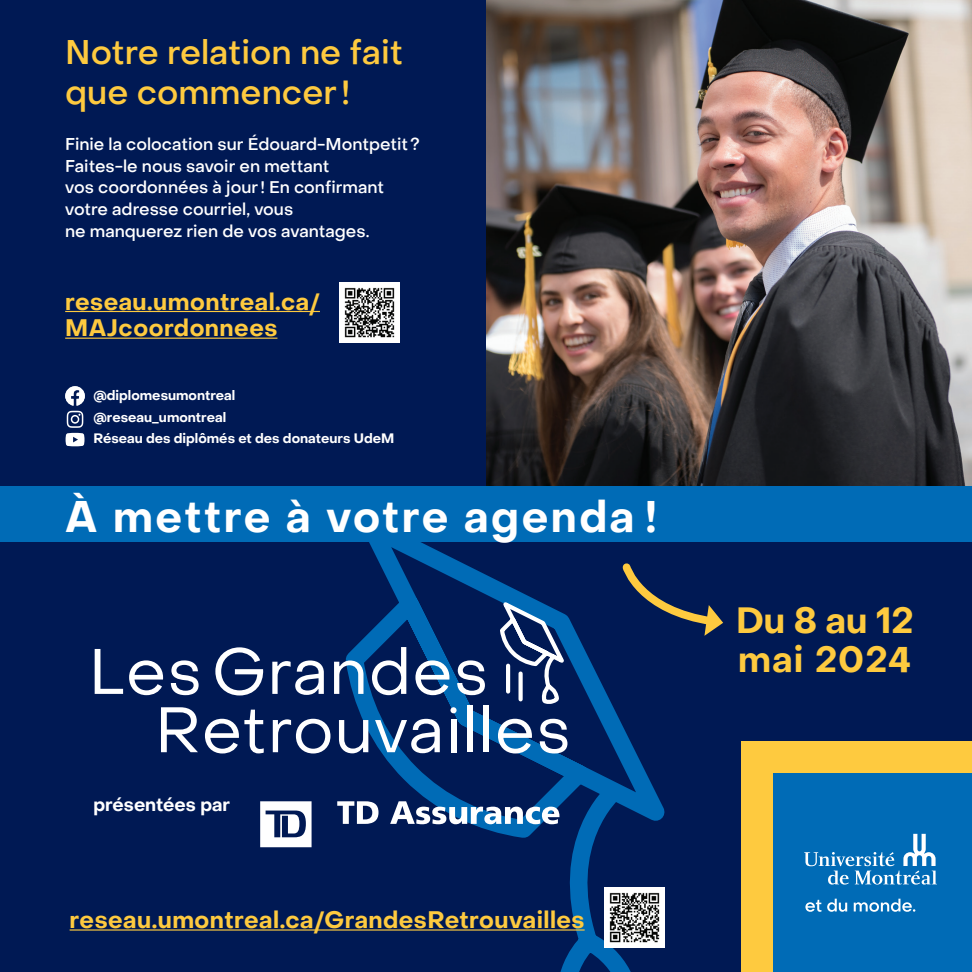
<style>
.page{position:relative;width:972px;height:972px;background:#fff}
.page>*{position:absolute;margin:0;border:0;box-sizing:border-box;transform-origin:0 0}
.t1{font:700 43.2px "Object Sans";letter-spacing:.06em;color:#fff}
.t2{font:700 35.7px/39px "Object Sans";letter-spacing:.035em;color:#feca3f}
.t3{font:500 33.3px/40px "Object Sans";color:#feca3f}
.t4{font:700 23.4px/26.7px "Object Sans";letter-spacing:.02em;color:#feca3f}
.t5{font:700 18.3px "Object Sans";color:#fff}
.t6{font:500 16.65px/21.8px "Object Sans";color:#fff}
.t7{font:700 13.35px/21.8px "Object Sans";color:#fff}
</style>
<div class="page">
<img style="left:486px;top:0;width:486px;height:486px">
<div style="left:0;top:0;width:486px;height:486px;background:#001954"></div>
<svg style="left:65px;top:386px;width:20px;height:60px"></svg>
<hr style="left:65px;top:311px;width:255px;height:1px;background:#feca3f">
<hr style="left:65px;top:338px;width:212px;height:1px;background:#feca3f">
<img style="left:340px;top:282px;width:59px;height:60px">
<div style="left:0;top:486px;width:972px;height:486px;background:#001954"></div>
<svg style="left:336px;top:541px;width:359px;height:431px"></svg>
<svg style="left:95px;top:649px;width:28px;height:45px"></svg>
<svg style="left:129px;top:660px;width:34px;height:35px"></svg>
<svg style="left:171px;top:660px;width:28px;height:35px"></svg>
<svg style="left:215px;top:647px;width:49px;height:48px"></svg>
<svg style="left:272px;top:661px;width:52px;height:34px"></svg>
<svg style="left:334px;top:660px;width:29px;height:34px"></svg>
<svg style="left:372px;top:647px;width:34px;height:48px"></svg>
<svg style="left:415px;top:660px;width:34px;height:35px"></svg>
<svg style="left:457px;top:660px;width:28px;height:35px"></svg>
<svg style="left:161px;top:707px;width:37px;height:45px"></svg>
<svg style="left:205px;top:710px;width:59px;height:44px"></svg>
<svg style="left:273px;top:719px;width:57px;height:35px"></svg>
<svg style="left:339px;top:720px;width:29px;height:33px"></svg>
<svg style="left:375px;top:719px;width:65px;height:34px"></svg>
<div style="left:467px;top:705px;width:6px;height:47px;background:#fff"></div>
<div style="left:451px;top:719px;width:5px;height:33px;background:#fff"></div>
<div style="left:484px;top:705px;width:5px;height:47px;background:#fff"></div>
<svg style="left:498px;top:719px;width:34px;height:35px"></svg>
<svg style="left:540px;top:719px;width:27px;height:35px"></svg>
<div style="left:450px;top:707px;width:7px;height:6px;background:#fff;border-radius:50%"></div>
<svg style="left:498px;top:599px;width:73px;height:107px"></svg>
<svg style="left:260px;top:801px;width:52px;height:46px"></svg>
<svg style="left:337px;top:801px;width:42px;height:23px"></svg>
<svg style="left:390px;top:801px;width:169px;height:23px"></svg>
<div style="left:741px;top:741px;width:231px;height:231px;background:#feca3f"></div>
<div style="left:773px;top:774px;width:199px;height:198px;background:#006bb6"></div>
<svg style="left:805px;top:900px;width:16px;height:12px"></svg>
<svg style="left:827px;top:899px;width:20px;height:13px"></svg>
<svg style="left:854px;top:899px;width:61px;height:13px"></svg>
<svg style="left:804px;top:834px;width:133px;height:51px"></svg>
<div style="left:0;top:486px;width:972px;height:55px;background:#006bb6"></div>
<svg style="left:619px;top:559px;width:104px;height:77px"></svg>
<hr style="left:70px;top:929px;width:515px;height:2px;background:#feca3f">
<img style="left:605px;top:887px;width:59px;height:60px">
<p class="t3" style="left:65px;top:33px;width:339px">Notre relation ne fait que commencer !</p>
<p class="t6" style="left:65px;top:134px;width:356px">Finie la colocation sur Édouard-Montpetit?<br>Faites-le nous savoir en mettant<br>vos coordonnées à jour ! En confirmant votre adresse courriel, vous<br>ne manquerez rien de vos avantages.</p>
<p class="t4" style="left:65px;top:289px;width:256px">reseau.umontreal.ca/<br>MAJcoordonnees</p>
<p class="t7" style="left:93px;top:385px;width:302px">@diplomesumontreal<br>@reseau_umontreal<br>Réseau des diplômés et des donateurs UdeM</p>
<p class="t1" style="left:65px;top:490px;width:594px">À mettre à votre agenda !</p>
<p class="t5" style="left:93px;top:794px;width:138px">présentées par</p>
<p class="t4" style="left:70px;top:907px;width:517px">reseau.umontreal.ca/GrandesRetrouvailles</p>
<p class="t2" style="left:736px;top:602px;width:179px">Du 8 au 12 mai 2024</p>
</div>
